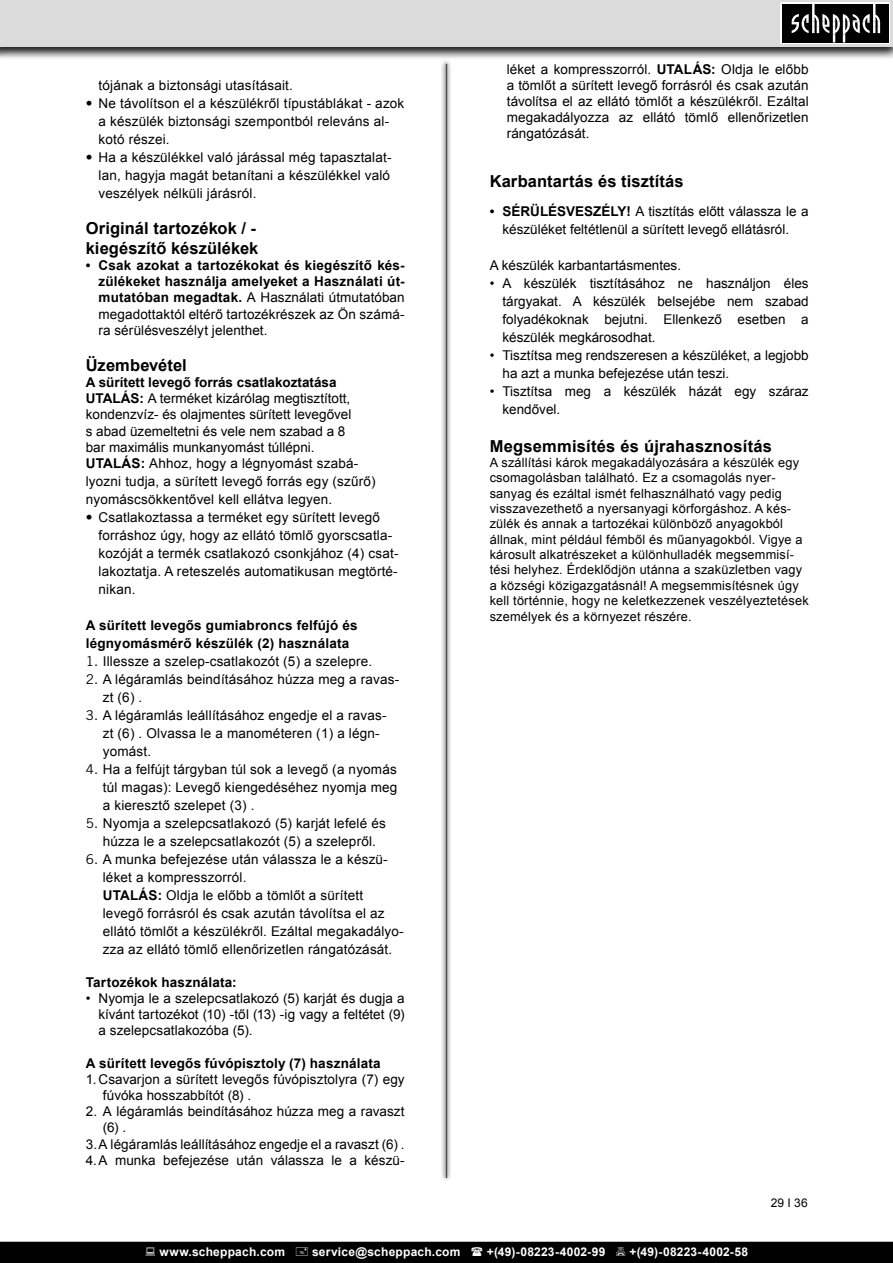
<style>
.page{position:relative;width:893px;height:1263px;background:#fff}
.page>*{position:absolute;margin:0;border:0;box-sizing:border-box;transform-origin:0 0}
.Kapitelüberschrift{font:700 16.5px/19.8px "Arial";letter-spacing:.005em;color:#000}
.Grundtext_Einzug{font:700 16.5px "Arial";letter-spacing:.015em;color:#000}
.Grundtext_Einzug-2{font:13.5px/18px "Arial";letter-spacing:.015em;color:#000}
.Grundtext_Einzug-3{font:700 13.5px/16.2px "Arial";letter-spacing:.015em;color:#000;text-align:justify}
.Kapitelüberschrift-2{font:13.5px/16.2px "Arial";color:#000}
.Grundtext_Fließtext{font:700 13.5px "Arial";letter-spacing:.015em;color:#000}
.Kapitelüberschrift-3{font:700 13.5px "Arial";color:#000}
.Grundtext{font:13.5px "Arial";color:#000}
.Grundtext_Einzug-4{font:12.75px/15.5px "Arial";letter-spacing:.015em;color:#000}
.t1{font:700 12px "Arial";letter-spacing:.02em;color:#fff}
.t2{font:12px "Arial";color:#000}
.s1{font-family:"Trade Gothic"}
.s2{font-weight:400}
.s3{font-weight:700}
</style>
<div class="page">
<svg style="left:441px;top:61px;width:10px;height:1119px"></svg>
<hr style="left:446px;top:64px;width:1px;height:1114px;background:#505050">
<div style="left:0;top:0;width:893px;height:60px;background:#000;opacity:.75"></div>
<div style="left:0;top:0;width:893px;height:46px;background:#dbdbdb"></div>
<div style="left:780px;top:2px;width:110px;height:42px;background:linear-gradient(to right,#040404,#060606)"></div>
<div style="left:782px;top:4px;width:106px;height:38px;background:#000"></div>
<svg style="left:792px;top:4px;width:88px;height:38px"></svg>
<div style="left:0;top:1242px;width:893px;height:21px;background:#000"></div>
<p class="Grundtext_Einzug-2" style="left:99px;top:76px;width:196px">tójának a biztonsági utasításait.</p>
<p class="Grundtext_Einzug-2" style="left:99px;top:94px;width:307px;text-indent:-13px"><span class="s1">•</span> Ne távolítson el a készülékről típustáblákat - azok a készülék biztonsági szempontból releváns al&shy;kotó részei.</p>
<p class="Grundtext_Einzug-2" style="left:99px;top:148px;width:295px;text-align:justify;text-indent:-13px"><span class="s1">•</span> Ha a készülékkel való járással még tapasztalat&shy;lan, hagyja magát betanítani a készülékkel való veszélyek nélküli járásról.</p>
<p class="Kapitelüberschrift" style="left:86px;top:219px;width:174px">Originál tartozékok / - kiegészítő készülékek</p>
<p class="Grundtext_Einzug-3" style="left:99px;top:258px;width:308px;text-indent:-13px">• Csak azokat a tartozékokat és kiegészítő kés&shy;zülékeket használja amelyeket a Használati út&shy;mutatóban megadtak. <span class="s2">A Használati útmutatóban megadottaktól eltérő tartozékrészek az Ön számá&shy;ra sérülésveszélyt jelenthet.</span></p>
<p class="Kapitelüberschrift" style="left:86px;top:356px;width:103px">Üzembevétel</p>
<p class="Kapitelüberschrift-3" style="left:86px;top:373px;width:252px">A sürített levegő forrás csatlakoztatása</p>
<p class="Kapitelüberschrift-2" style="left:86px;top:391px;width:267px"><span class="s3">UTALÁS:</span> A terméket kizárólag megtisztított, kondenzvíz- és olajmentes sürített levegővel s abad üzemeltetni és vele nem szabad a 8 bar maximális munkanyomást túllépni.</p>
<p class="Grundtext_Einzug-2" style="left:86px;top:454px;width:291px"><span class="s3">UTALÁS:</span> Ahhoz, hogy a légnyomást szabá&shy;lyozni tudja, a sürített levegő forrás egy (szűrő) nyomáscsökkentővel kell ellátva legyen.</p>
<p class="Grundtext_Einzug-2" style="left:99px;top:508px;width:301px;text-indent:-13px"><span class="s1">•</span> Csatlakoztassa a terméket egy sürített levegő forráshoz úgy, hogy az ellátó tömlő gyorscsatla&shy;kozóját a termék csatlakozó csonkjához (4) csat&shy;lakoztatja. A reteszelés automatikusan megtörté&shy;nikan.</p>
<p class="Grundtext_Einzug-3" style="left:86px;top:617px;width:273px;line-height:18px">A sürített levegős gumiabroncs felfújó és légnyomásmérő készülék (2) használata</p>
<p class="Grundtext_Einzug-2" style="left:86px;top:652px;width:288px"><span class="s1">1.</span> Illessze a szelep-csatlakozót (5) a szelepre.</p>
<p class="Grundtext_Einzug-2" style="left:103px;top:670px;width:298px;text-indent:-17px"><span class="s1">2.</span> A légáramlás beindításához húzza meg a ravas&shy;zt (6) .</p>
<p class="Grundtext_Einzug-2" style="left:103px;top:706px;width:285px;text-indent:-17px"><span class="s1">3.</span> A légáramlás leállításához engedje el a ravas&shy;zt (6) . Olvassa le a manométeren (1) a légn&shy;yomást.</p>
<p class="Grundtext_Einzug-2" style="left:103px;top:760px;width:296px;text-align:justify;text-indent:-17px"><span class="s1">4.</span> Ha a felfújt tárgyban túl sok a levegő (a nyomás túl magas): Levegő kiengedéséhez nyomja meg a kieresztő szelepet (3) .</p>
<p class="Grundtext_Einzug-2" style="left:86px;top:814px;width:302px;text-align:center"><span class="s1">5.</span> Nyomja a szelepcsatlakozó (5) karját lefelé és húzza le a szelepcsatlakozót (5) a szelepről.</p>
<p class="Grundtext_Einzug-2" style="left:103px;top:850px;width:286px;text-indent:-17px"><span class="s1">6.</span> A munka befejezése után válassza le a készü&shy;léket a kompresszorról.</p>
<p class="Grundtext_Einzug-2" style="left:103px;top:886px;width:302px"><span class="s3">UTALÁS:</span> Oldja le előbb a tömlőt a sürített levegő forrásról és csak azután távolítsa el az ellátó tömlőt a készülékről. Ezáltal megakadályo&shy;zza az ellátó tömlő ellenőrizetlen rángatózását.</p>
<p class="Grundtext_Fließtext" style="left:86px;top:973px;width:152px">Tartozékok használata:</p>
<p class="Grundtext_Einzug-2" style="left:99px;top:990px;width:308px;line-height:16.2px;text-align:justify;text-indent:-13px">• Nyomja le a szelepcsatlakozó (5) karját és dugja a kívánt tartozékot (10) -től (13) -ig vagy a feltétet (9) a szelepcsatlakozóba (5).</p>
<p class="Grundtext_Fließtext" style="left:86px;top:1054px;width:296px">A sürített levegős fúvópisztoly (7) használata</p>
<p class="Grundtext_Einzug-2" style="left:103px;top:1071px;width:303px;line-height:16.2px;text-indent:-17px">1. Csavarjon a sürített levegős fúvópisztolyra (7) egy fúvóka hosszabbítót (8) .</p>
<p class="Grundtext_Einzug-2" style="left:103px;top:1103px;width:303px;line-height:16.2px;text-indent:-17px">2. A légáramlás beindításához húzza meg a ravaszt (6) .</p>
<p class="Grundtext_Einzug-2" style="left:86px;top:1135px;width:320px">3.A légáramlás leállításához engedje el a ravaszt (6) .</p>
<p class="Grundtext_Einzug-2" style="left:86px;top:1151px;width:320px">4.A munka befejezése után válassza le a készü-</p>
<p class="Grundtext_Einzug-2" style="left:507px;top:61px;width:303px;line-height:16.2px;text-align:justify">léket a kompresszorról. <span class="s3">UTALÁS:</span> Oldja le előbb a tömlőt a sürített levegő forrásról és csak azután távolítsa el az ellátó tömlőt a készülékről. Ezáltal megakadályozza az ellátó tömlő ellenőrizetlen rángatózását.</p>
<p class="Kapitelüberschrift" style="left:490px;top:172px;width:196px">Karbantartás és tisztítás</p>
<p class="Grundtext_Einzug-2" style="left:490px;top:202px;width:320px;text-align:center"><span class="s3">• SÉRÜLÉSVESZÉLY!</span> A tisztítás előtt válassza le a készüléket feltétlenül a sürített levegő ellátásról.</p>
<p class="Grundtext" style="left:490px;top:256px;width:193px">A készülék karbantartásmentes.</p>
<p class="Grundtext_Einzug-2" style="left:502px;top:274px;width:308px;text-align:justify;text-indent:-13px">• A készülék tisztításához ne használjon éles tárgyakat. A készülék belsejébe nem szabad folyadékoknak bejutni. Ellenkező esetben a készülék megkárosodhat.</p>
<p class="Grundtext_Einzug-2" style="left:502px;top:346px;width:308px;text-indent:-13px">• Tisztítsa meg rendszeresen a készüléket, a legjobb ha azt a munka befejezése után teszi.</p>
<p class="Grundtext_Einzug-2" style="left:502px;top:382px;width:308px;text-indent:-13px">• Tisztítsa meg a készülék házát egy száraz kendővel.</p>
<p class="Grundtext_Einzug" style="left:490px;top:435px;width:284px">Megsemmisítés és újrahasznosítás</p>
<p class="Grundtext_Einzug-4" style="left:490px;top:455px;width:320px">A szállítási károk megakadályozására a készülék egy csomagolásban található. Ez a csomagolás nyer&shy;sanyag és ezáltal ismét felhasználható vagy pedig visszavezethető a nyersanyagi körforgáshoz. A kés&shy;zülék és annak a tartozékai különböző anyagokból állnak, mint például fémből és műanyagokból. Vigye a károsult alkatrészeket a különhulladék megsemmisí&shy;tési helyhez. Érdeklődjön utánna a szaküzletben vagy a községi közigazgatásnál! A megsemmisítésnek úgy kell történnie, hogy ne keletkezzenek veszélyeztetések személyek és a környezet részére.</p>
<p class="t2" style="left:771px;top:1194px;width:39px">29 І 36</p>
<p class="t1" style="left:159px;top:1244px;width:127px">www.scheppach.com</p>
<p class="t1" style="left:312px;top:1244px;width:150px">service@scheppach.com</p>
<p class="t1" style="left:487px;top:1244px;width:120px">+(49)-08223-4002-99</p>
<p class="t1" style="left:629px;top:1244px;width:120px">+(49)-08223-4002-58</p>
</div>
